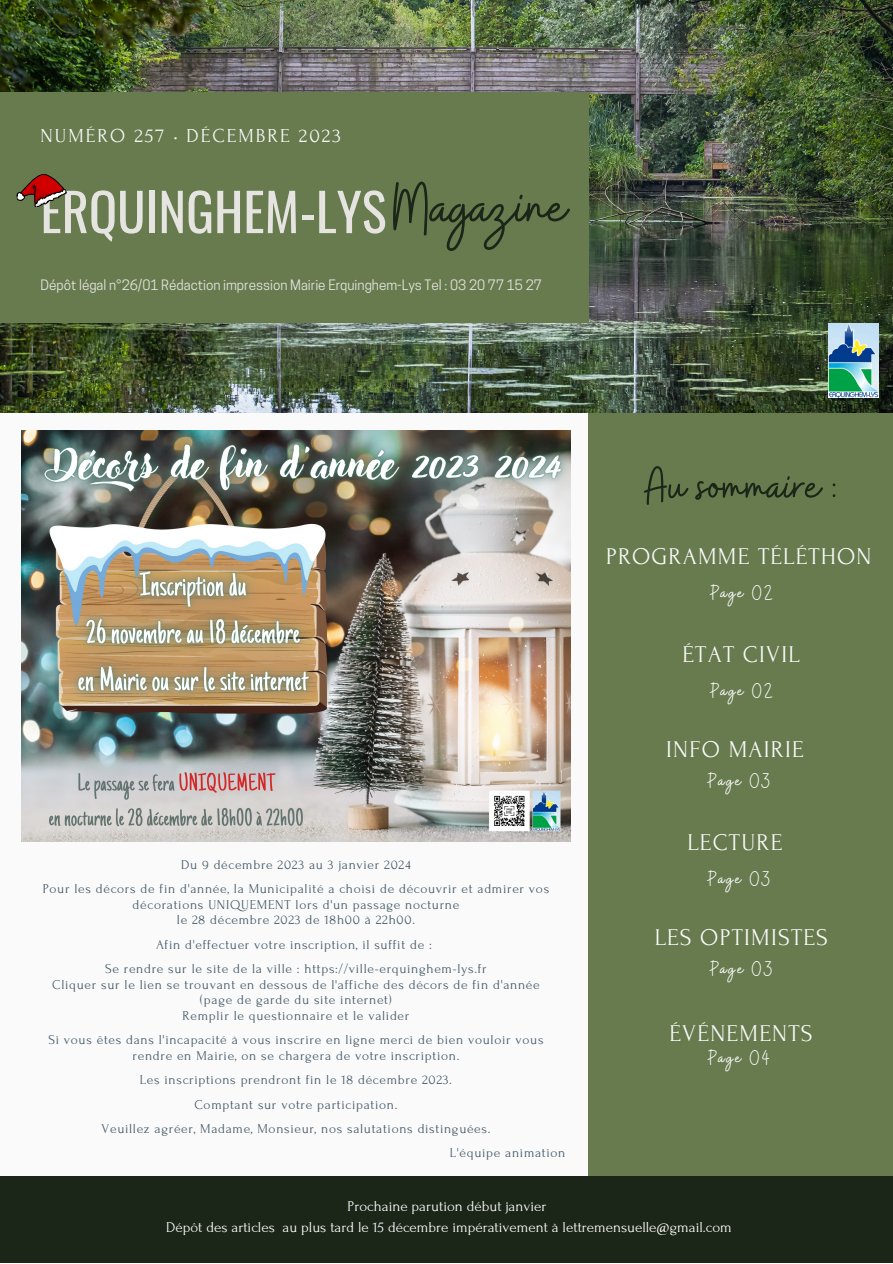
<style>
.page{position:relative;width:893px;height:1264px;background:#fff}
.page>*{position:absolute;margin:0;border:0;box-sizing:border-box;transform-origin:0 0}
.t1{font:67.35px "Buffalo";color:#1b2518}
.t2{font:54px "Buffalo";color:#1b2518}
.t3{font:52.2px "Oswald";color:#e5e4e1}
.t4{font:24px "Forum";letter-spacing:.05em;color:#fafafa}
.t5{font:21px "Buffalo";letter-spacing:.1em;color:#fafafa}
.t6{font:19.8px "Forum";letter-spacing:.1em;color:#fafafa}
.t7{font:15px "Forum";color:#fff}
.t8{font:13.5px/15.6px "Forum";letter-spacing:.05em;color:#435967;text-align:center}
.t9{font:13.5px "Cooper Hewitt";color:#e5e4e1}
</style>
<div class="page">
<div style="left:0;top:0;width:892px;height:1262px;background:#fafafa"></div>
<div style="left:588px;top:398px;width:304px;height:824px;background:#677b4e"></div>
<img style="left:0;top:0;width:892px;height:413px">
<div style="left:0;top:93px;width:588px;height:229px;background:#677b4e"></div>
<div style="left:0;top:1176px;width:892px;height:86px;background:#1b2518"></div>
<img style="left:828px;top:323px;width:50px;height:75px">
<img style="left:22px;top:430px;width:548px;height:411px">
<svg style="left:16px;top:174px;width:51px;height:34px"></svg>
<p class="t6" style="left:40px;top:125px;width:302px">NUMÉRO 257 • DÉCEMBRE 2023</p>
<p class="t1" style="left:393px;top:163px;width:175px">Magazine</p>
<p class="t9" style="left:40px;top:280px;width:503px">Dépôt légal n°26/01 Rédaction impression Mairie Erquinghem-Lys Tel : 03 20 77 15 27</p>
<p class="t3" style="left:40px;top:171px;width:347px">ERQUINGHEM-LYS</p>
<p class="t8" style="left:181px;top:856px;width:231px">Du 9 décembre 2023 au 3 janvier 2024</p>
<p class="t8" style="left:43px;top:881px;width:508px">Pour les décors de fin d'année, la Municipalité a choisi de découvrir et admirer vos décorations UNIQUEMENT lors d'un passage nocturne</p>
<p class="t8" style="left:177px;top:912px;width:240px">le 28 décembre 2023 de 18h00 à 22h00.</p>
<p class="t8" style="left:156px;top:936px;width:277px">Afin d'effectuer votre inscription, il suffit de :</p>
<p class="t8" style="left:105px;top:961px;width:383px">Se rendre sur le site de la ville : https://ville-erquinghem-lys.fr</p>
<p class="t8" style="left:52px;top:976px;width:489px">Cliquer sur le lien se trouvant en dessous de l'affiche des décors de fin d'année</p>
<p class="t8" style="left:200px;top:992px;width:193px">(page de garde du site internet)</p>
<p class="t8" style="left:182px;top:1007px;width:228px">Remplir le questionnaire et le valider</p>
<p class="t8" style="left:48px;top:1032px;width:496px">Si vous êtes dans l'incapacité à vous inscrire en ligne merci de bien vouloir vous rendre en Mairie, on se chargera de votre inscription.</p>
<p class="t8" style="left:140px;top:1072px;width:313px">Les inscriptions prendront fin le 18 décembre 2023.</p>
<p class="t8" style="left:194px;top:1096px;width:204px">Comptant sur votre participation.</p>
<p class="t8" style="left:101px;top:1120px;width:390px">Veuillez agréer, Madame, Monsieur, nos salutations distinguées.</p>
<p class="t8" style="left:450px;top:1145px;width:117px">L'équipe animation</p>
<p class="t2" style="left:645px;top:451px;width:193px">Au sommaire :</p>
<p class="t4" style="left:606px;top:543px;width:267px">PROGRAMME TÉLÉTHON</p>
<p class="t5" style="left:710px;top:579px;width:63px">Page 02</p>
<p class="t4" style="left:682px;top:641px;width:119px">ÉTAT CIVIL</p>
<p class="t5" style="left:710px;top:676px;width:63px">Page 02</p>
<p class="t4" style="left:666px;top:737px;width:139px">INFO MAIRIE</p>
<p class="t5" style="left:707px;top:766px;width:64px">Page 03</p>
<p class="t4" style="left:687px;top:829px;width:96px">LECTURE</p>
<p class="t5" style="left:707px;top:864px;width:64px">Page 03</p>
<p class="t4" style="left:654px;top:924px;width:175px">LES OPTIMISTES</p>
<p class="t5" style="left:709px;top:954px;width:64px">Page 03</p>
<p class="t4" style="left:669px;top:1020px;width:145px">ÉVÉNEMENTS</p>
<p class="t5" style="left:707px;top:1044px;width:64px">Page 04</p>
<p class="t7" style="left:347px;top:1198px;width:200px">Prochaine parution début janvier</p>
<p class="t7" style="left:166px;top:1218px;width:567px">Dépôt des articles au plus tard le 15 décembre impérativement à lettremensuelle@gmail.com</p>
</div>
